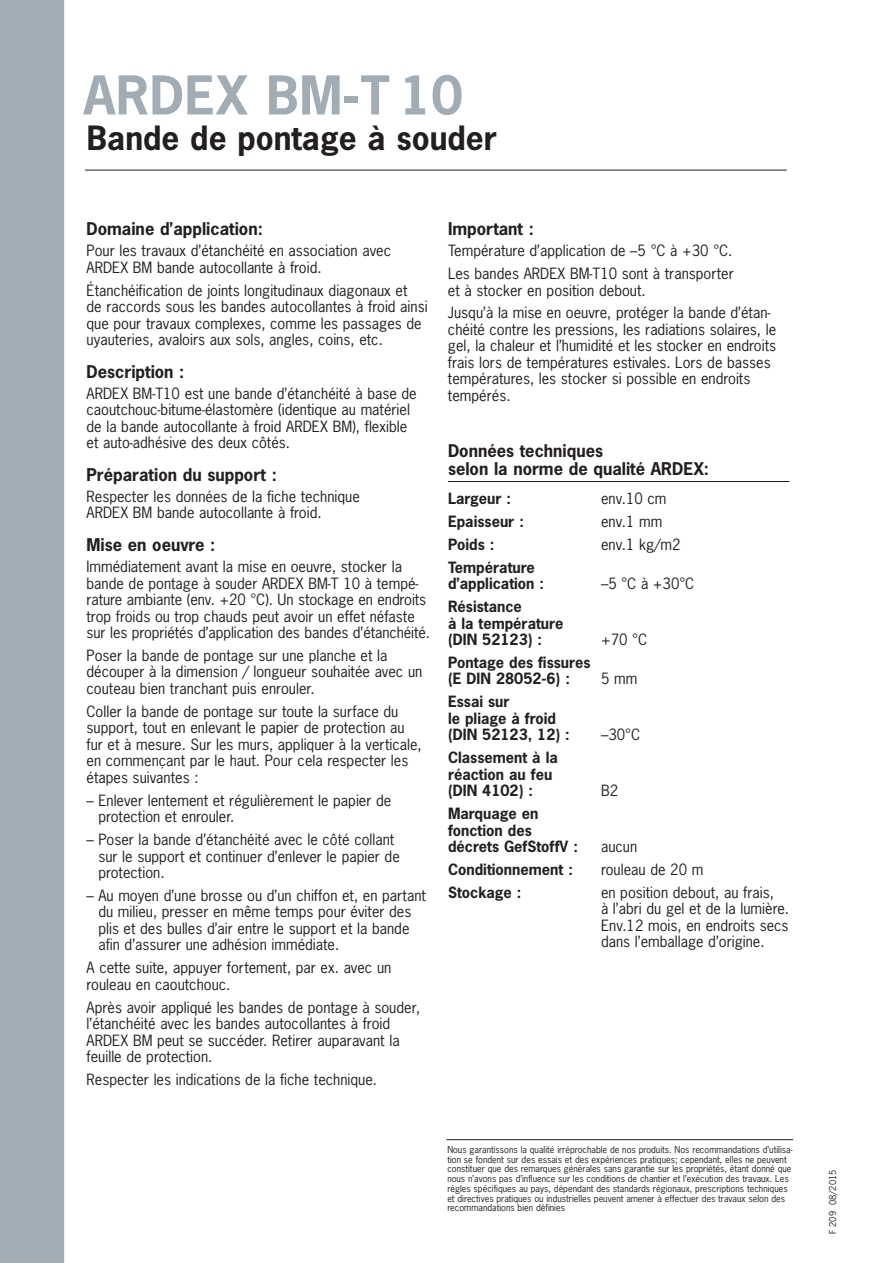
<style>
.page{position:relative;width:893px;height:1263px;background:#fff}
.page>*{position:absolute;margin:0;border:0;box-sizing:border-box;transform-origin:0 0}
.t1{font:700 50.25px "News Gothic";letter-spacing:.01em;color:#a1acb4}
.t2{font:700 31.5px "News Gothic";color:#231f20}
.t3{font:700 16.5px/18px "News Gothic";color:#231f20}
.t4{font:14.7px/16.5px "News Gothic";color:#231f20}
.t5{font:700 14.7px/16.5px "News Gothic";color:#231f20}
.t6{font:9px/9.8px "News Gothic";color:#231f20}
</style>
<div class="page">
<div style="left:0;top:0;width:64px;height:1263px;background:#a1acb4"></div>
<hr style="left:448px;top:481px;width:341px;height:1px;background:#231f20">
<hr style="left:85px;top:170px;width:702px;height:1px;background:#231f20">
<hr style="left:446px;top:1139px;width:347px;height:1px;background:#231f20">
<h1 class="t1" style="left:84px;top:68px;width:381px">ARDEX BM-T 10</h1>
<h2 class="t2" style="left:87px;top:121px;width:412px">Bande de pontage à souder</h2>
<p class="t3" style="left:87px;top:221px;width:178px">Domaine d’application:</p>
<p class="t4" style="left:87px;top:243px;width:306px">Pour les travaux d’étanchéité en association avec<br>ARDEX BM bande autocollante à froid.</p>
<p class="t4" style="left:87px;top:282px;width:343px">Étanchéification de joints longitudinaux diagonaux et<br>de raccords sous les bandes autocollantes à froid ainsi que pour travaux complexes, comme les passages de uyauteries, avaloirs aux sols, angles, coins, etc.</p>
<p class="t3" style="left:87px;top:363px;width:99px">Description :</p>
<p class="t4" style="left:87px;top:385px;width:332px">ARDEX BM-T10 est une bande d’étanchéité à base de caoutchouc-bitume-élastomère (identique au matériel de la bande autocollante à froid ARDEX BM), flexible et auto-adhésive des deux côtés.</p>
<p class="t3" style="left:87px;top:466px;width:192px">Préparation du support :</p>
<p class="t4" style="left:87px;top:489px;width:275px">Respecter les données de la fiche technique<br>ARDEX BM bande autocollante à froid.</p>
<p class="t3" style="left:87px;top:537px;width:130px">Mise en oeuvre :</p>
<p class="t4" style="left:87px;top:559px;width:345px">Immédiatement avant la mise en oeuvre, stocker la bande de pontage à souder ARDEX BM-T 10 à tempé&shy;rature ambiante (env. +20 °C). Un stockage en endroits trop froids ou trop chauds peut avoir un effet néfaste sur les propriétés d’application des bandes d’étanchéité.</p>
<p class="t4" style="left:87px;top:648px;width:337px">Poser la bande de pontage sur une planche et la découper à la dimension / longueur souhaitée avec un couteau bien tranchant puis enrouler.</p>
<p class="t4" style="left:87px;top:703px;width:337px">Coller la bande de pontage sur toute la surface du support, tout en enlevant le papier de protection au fur et à mesure. Sur les murs, appliquer à la verticale, en commençant par le haut. Pour cela respecter les étapes suivantes :</p>
<p class="t4" style="left:98px;top:792px;width:295px;text-indent:-12px">– Enlever lentement et régulièrement le papier de protection et enrouler.</p>
<p class="t4" style="left:98px;top:832px;width:303px;text-indent:-12px">– Poser la bande d’étanchéité avec le côté collant sur le support et continuer d’enlever le papier de protection.</p>
<p class="t4" style="left:98px;top:888px;width:329px;text-indent:-12px">– Au moyen d’une brosse ou d’un chiffon et, en partant du milieu, presser en même temps pour éviter des plis et des bulles d’air entre le support et la bande afin d’assurer une adhésion immédiate.</p>
<p class="t4" style="left:87px;top:960px;width:306px">A cette suite, appuyer fortement, par ex. avec un rouleau en caoutchouc.</p>
<p class="t4" style="left:87px;top:999px;width:335px">Après avoir appliqué les bandes de pontage à souder, l’étanchéité avec les bandes autocollantes à froid ARDEX BM peut se succéder. Retirer auparavant la feuille de protection.</p>
<p class="t4" style="left:87px;top:1072px;width:292px">Respecter les indications de la fiche technique.</p>
<p class="t3" style="left:448px;top:221px;width:87px">Important :</p>
<p class="t4" style="left:448px;top:240px;width:287px;line-height:23px">Température d’application de –5 °C à +30 °C.<br>Les bandes ARDEX BM-T10 sont à transporter</p>
<p class="t4" style="left:448px;top:279px;width:324px;line-height:23px">et à stocker en position debout.<br>Jusqu’à la mise en oeuvre, protéger la bande d’étan-</p>
<p class="t4" style="left:448px;top:322px;width:330px">chéité contre les pressions, les radiations solaires, le gel, la chaleur et l’humidité et les stocker en endroits frais lors de températures estivales. Lors de basses températures, les stocker si possible en endroits tempérés.</p>
<p class="t3" style="left:448px;top:442px;width:263px">Données techniques<br>selon la norme de qualité ARDEX:</p>
<p class="t5" style="left:448px;top:491px;width:65px">Largeur :</p>
<p class="t4" style="left:601px;top:491px;width:67px">env.10 cm</p>
<p class="t5" style="left:448px;top:514px;width:77px">Epaisseur :</p>
<p class="t4" style="left:601px;top:514px;width:63px">env.1 mm</p>
<p class="t5" style="left:448px;top:536px;width:48px">Poids :</p>
<p class="t4" style="left:601px;top:536px;width:81px">env.1 kg/m2</p>
<p class="t5" style="left:448px;top:559px;width:98px">Température d’application :</p>
<p class="t4" style="left:601px;top:576px;width:95px">–5 °C à +30°C</p>
<p class="t5" style="left:448px;top:599px;width:117px">Résistance<br>à la température (DIN 52123) :</p>
<p class="t5" style="left:448px;top:655px;width:144px">Pontage des fissures (E DIN 28052-6) :</p>
<p class="t5" style="left:448px;top:694px;width:123px">Essai sur<br>le pliage à froid (DIN 52123, 12) :</p>
<p class="t5" style="left:448px;top:750px;width:111px">Classement à la réaction au feu (DIN 4102) :</p>
<p class="t5" style="left:448px;top:806px;width:131px">Marquage en fonction des décrets GefStoffV :</p>
<p class="t4" style="left:601px;top:632px;width:48px">+70 °C</p>
<p class="t4" style="left:601px;top:671px;width:38px">5 mm</p>
<p class="t4" style="left:601px;top:727px;width:41px">–30°C</p>
<p class="t4" style="left:601px;top:783px;width:19px">B2</p>
<p class="t4" style="left:601px;top:839px;width:38px">aucun</p>
<p class="t5" style="left:448px;top:862px;width:126px">Conditionnement :</p>
<p class="t4" style="left:601px;top:862px;width:104px">rouleau de 20 m</p>
<p class="t5" style="left:448px;top:884px;width:75px">Stockage :</p>
<p class="t4" style="left:601px;top:884px;width:190px">en position debout, au frais,<br>à l’abri du gel et de la lumière.<br>Env.12 mois, en endroits secs dans l’emballage d’origine.</p>
<p class="t6" style="left:447px;top:1145px;width:347px">Nous garantissons la qualité irréprochable de nos produits. Nos recommandations d’utilisa&shy;tion se fondent sur des essais et des expériences pratiques; cependant, elles ne peuvent constituer que des remarques générales sans garantie sur les propriétés, étant donné que nous n’avons pas d’influence sur les conditions de chantier et l’exécution des travaux. Les règles spécifiques au pays, dépendant des standards régionaux, prescriptions techniques et directives pratiques ou industrielles peuvent amener à effectuer des travaux selon des recommandations bien définies</p>
<p class="t6" style="left:828px;top:1234px;width:66px;rotate:-90deg">F 209 08/2015</p>
</div>
